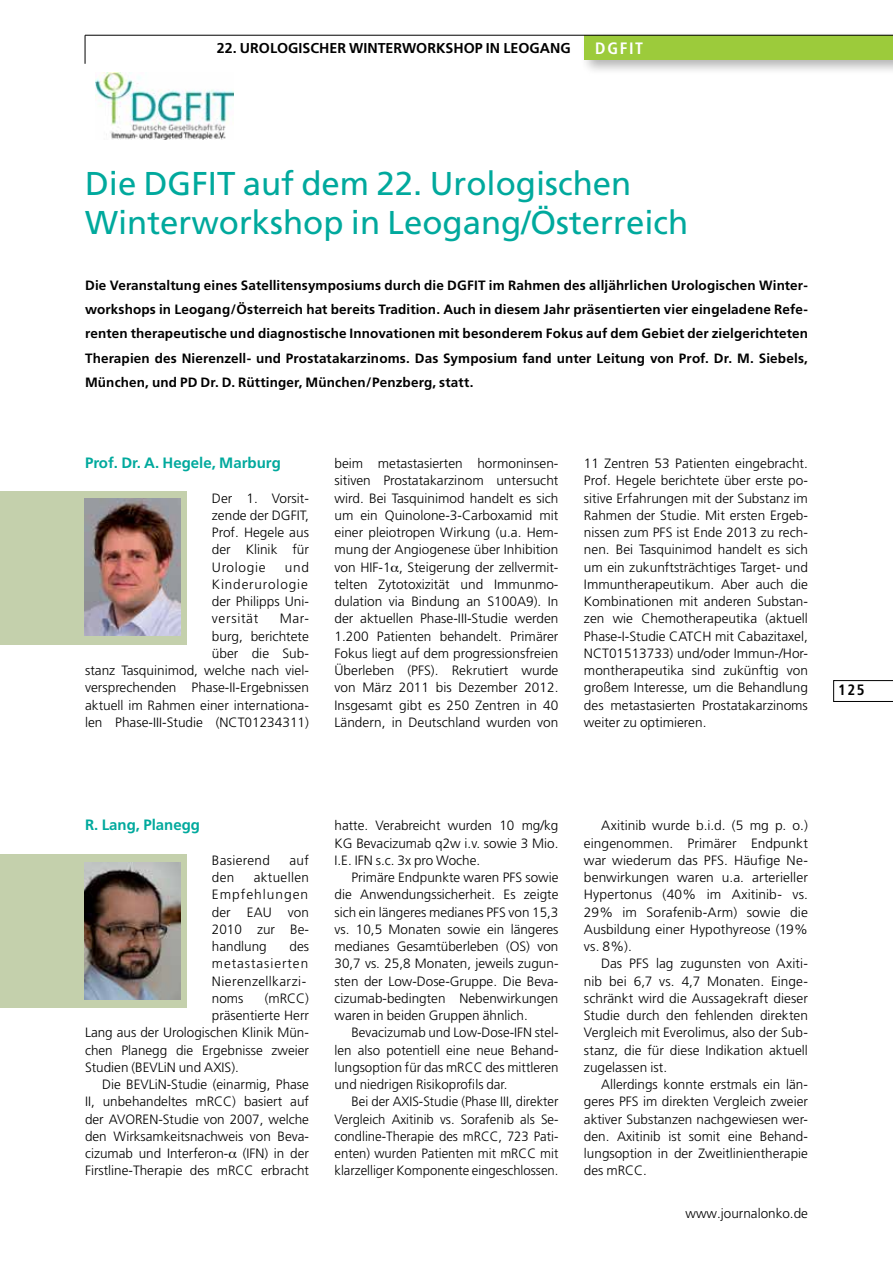
<style>
.page{position:relative;width:893px;height:1263px;background:#fff}
.page>*{position:absolute;margin:0;border:0;box-sizing:border-box;transform-origin:0 0}
.t1{font:33px/39.6px "Frutiger";color:#00a99d}
.t2{font:700 condensed 16.5px "Frutiger";letter-spacing:.1em;color:#fff}
.t3{font:700 15px "Frutiger";color:#00a99d}
.t4{font:700 condensed 15px "Frutiger";color:#000}
.t5{font:700 14.25px "Frutiger";color:#000}
.t6{font:300 13.5px/17.2px "Frutiger";color:#000;text-align:justify}
.t7{font:700 13.5px/24px "Frutiger";letter-spacing:.01em;color:#000;text-align:justify}
.t8{font:300 13.5px/17.2px "Frutiger";letter-spacing:.035em;color:#000}
.t9{font:300 13.5px "Frutiger";letter-spacing:.025em;color:#000}
</style>
<div class="page">
<div style="left:580px;top:31px;width:313px;height:45px;background:#000;opacity:.3"></div>
<div style="left:584px;top:35px;width:309px;height:25px;background:#9ccb3b"></div>
<hr style="left:85px;top:35px;width:808px;height:1px;background:#000">
<svg style="left:833px;top:680px;width:60px;height:22px"></svg>
<svg style="left:85px;top:35px;width:1px;height:29px"></svg>
<img style="left:96px;top:73px;width:137px;height:66px">
<div style="left:0;top:491px;width:186px;height:154px;background:#c4d0ac"></div>
<img style="left:84px;top:499px;width:96px;height:137px">
<div style="left:0;top:855px;width:186px;height:153px;background:#c4d0ac"></div>
<img style="left:84px;top:863px;width:96px;height:137px">
<p class="t5" style="left:217px;top:39px;width:355px">22. Urologischer Winterworkshop in Leogang</p>
<p class="t2" style="left:595px;top:39px;width:49px">DGFIT</p>
<h1 class="t1" style="left:85px;top:163px;width:605px">Die DGFIT auf dem 22. Urologischen<br>Winterworkshop in Leogang/Österreich</h1>
<p class="t7" style="left:85px;top:274px;width:724px">Die Veranstaltung eines Satellitensymposiums durch die DGFIT im Rahmen des alljährlichen Urologischen Winter&shy;workshops in Leogang/Österreich hat bereits Tradition. Auch in diesem Jahr präsentierten vier eingeladene Refe&shy;renten therapeutische und diagnostische Innovationen mit besonderem Fokus auf dem Gebiet der zielgerichteten Therapien des Nierenzell- und Prostatakarzinoms. Das Symposium fand unter Leitung von Prof. Dr. M. Siebels, München, und PD Dr. D. Rüttinger, München/Penzberg, statt.</p>
<p class="t3" style="left:85px;top:454px;width:197px">Prof. Dr. A. Hegele, Marburg</p>
<p class="t6" style="left:212px;top:489px;width:99px">Der 1. Vorsit&shy;zende der DGFIT, Prof. Hegele aus der Klinik für Urologie</p>
<p class="t6" style="left:212px;top:558px;width:99px;text-indent:73px">und Kinderurologie der Philipps Uni&shy;versität</p>
<p class="t6" style="left:85px;top:610px;width:225px;text-align:right">Mar-<br>burg, berichtete<br>über die Sub-<br>stanz Tasquinimod, welche nach viel&shy;versprechenden Phase-II-Ergebnissen aktuell im Rahmen einer internationa&shy;len Phase-III-Studie (NCT01234311)</p>
<p class="t6" style="left:334px;top:455px;width:225px">beim metastasierten hormoninsen&shy;sitiven Prostatakarzinom untersucht wird. Bei Tasquinimod handelt es sich um ein Quinolone-3-Carboxamid mit einer pleiotropen Wirkung (u.a. Hem&shy;mung der Angiogenese über Inhibition von HIF-1 , Steigerung der zellvermit&shy;telten Zytotoxizität und Immunmo&shy;dulation via Bindung an S100A9). In der aktuellen Phase-III-Studie werden 1.200 Patienten behandelt. Primärer Fokus liegt auf dem progressionsfreien Überleben (PFS). Rekrutiert wurde von März 2011 bis Dezember 2012.<br>Insgesamt gibt es 250 Zentren in 40<br>Ländern, in Deutschland wurden von</p>
<p class="t6" style="left:584px;top:455px;width:225px">11 Zentren 53 Patienten eingebracht.<br>Prof. Hegele berichtete über erste po&shy;sitive Erfahrungen mit der Substanz im Rahmen der Studie. Mit ersten Ergeb&shy;nissen zum PFS ist Ende 2013 zu rech&shy;nen. Bei Tasquinimod handelt es sich um ein zukunftsträchtiges Target- und Immuntherapeutikum. Aber auch die Kombinationen mit anderen Substan&shy;zen wie Chemotherapeutika (aktuell Phase-I-Studie CATCH mit Cabazitaxel, NCT01513733) und/oder Immun-/Hor&shy;montherapeutika sind zukünftig von großem Interesse, um die Behandlung des metastasierten Prostatakarzinoms weiter zu optimieren.</p>
<p class="t4" style="left:838px;top:681px;width:28px">125</p>
<p class="t3" style="left:85px;top:816px;width:117px">R. Lang, Planegg</p>
<p class="t9" style="left:212px;top:852px;width:59px">Basierend</p>
<p class="t6" style="left:290px;top:852px;width:21px">auf</p>
<p class="t6" style="left:212px;top:869px;width:24px">den</p>
<p class="t6" style="left:212px;top:869px;width:99px;text-indent:42px">aktuellen Empfehlungen der EAU von 2010 zur Be&shy;handlung</p>
<p class="t8" style="left:212px;top:938px;width:99px;text-indent:78px">des metastasierten<br>Nierenzellkarzi&shy;noms</p>
<p class="t6" style="left:265px;top:990px;width:46px">(mRCC)</p>
<p class="t6" style="left:212px;top:1007px;width:99px">präsentierte Herr</p>
<p class="t6" style="left:85px;top:1024px;width:225px">Lang aus der Urologischen Klinik Mün-</p>
<p class="t6" style="left:85px;top:1041px;width:225px">chen Planegg die Ergebnisse zweier</p>
<p class="t6" style="left:85px;top:1059px;width:155px">Studien (BEVLiN und AXIS).</p>
<p class="t6" style="left:102px;top:1076px;width:208px">Die BEVLiN-Studie (einarmig, Phase</p>
<p class="t6" style="left:85px;top:1093px;width:225px">II, unbehandeltes mRCC) basiert auf</p>
<p class="t6" style="left:85px;top:1110px;width:225px">der AVOREN-Studie von 2007, welche</p>
<p class="t6" style="left:85px;top:1128px;width:225px">den Wirksamkeitsnachweis von Beva-</p>
<p class="t6" style="left:85px;top:1145px;width:225px">cizumab und Interferon- (IFN) in der</p>
<p class="t6" style="left:85px;top:1162px;width:225px">Firstline-Therapie des mRCC erbracht</p>
<p class="t6" style="left:334px;top:817px;width:225px">hatte. Verabreicht wurden 10 mg/kg KG Bevacizumab q2w i.v. sowie 3 Mio.<br>I.E. IFN s.c. 3x pro Woche.</p>
<p class="t6" style="left:334px;top:869px;width:225px;text-indent:17px">Primäre Endpunkte waren PFS sowie die Anwendungssicherheit. Es zeigte sich ein längeres medianes PFS von 15,3 vs. 10,5 Monaten sowie ein längeres medianes Gesamtüberleben (OS) von 30,7 vs. 25,8 Monaten, jeweils zugun&shy;sten der Low-Dose-Gruppe. Die Beva&shy;cizumab-bedingten Nebenwirkungen waren in beiden Gruppen ähnlich.</p>
<p class="t6" style="left:334px;top:1024px;width:225px;text-indent:17px">Bevacizumab und Low-Dose-IFN stel&shy;len also potentiell eine neue Behand&shy;lungsoption für das mRCC des mittleren und niedrigen Risikoprofils dar.</p>
<p class="t6" style="left:334px;top:1093px;width:225px;text-indent:17px">Bei der AXIS-Studie (Phase III, direkter Vergleich Axitinib vs. Sorafenib als Se&shy;condline-Therapie des mRCC, 723 Pati&shy;enten) wurden Patienten mit mRCC mit klarzelliger Komponente eingeschlossen.</p>
<p class="t6" style="left:584px;top:817px;width:225px;text-indent:17px">Axitinib wurde b.i.d. (5 mg p. o.) eingenommen. Primärer Endpunkt war wiederum das PFS. Häufige Ne&shy;benwirkungen waren u.a. arterieller Hypertonus (40% im Axitinib- vs.<br>29% im Sorafenib-Arm) sowie die Ausbildung einer Hypothyreose (19% vs. 8%).</p>
<p class="t6" style="left:584px;top:955px;width:225px;text-indent:17px">Das PFS lag zugunsten von Axiti&shy;nib bei 6,7 vs. 4,7 Monaten. Einge&shy;schränkt wird die Aussagekraft dieser Studie durch den fehlenden direkten Vergleich mit Everolimus, also der Sub&shy;stanz, die für diese Indikation aktuell zugelassen ist.</p>
<p class="t6" style="left:584px;top:1076px;width:225px;text-indent:17px">Allerdings konnte erstmals ein län&shy;geres PFS im direkten Vergleich zweier aktiver Substanzen nachgewiesen wer&shy;den. Axitinib ist somit eine Behand&shy;lungsoption in der Zweitlinientherapie des mRCC.</p>
<p class="t6" style="left:686px;top:1205px;width:124px">www.journalonko.de</p>
</div>
